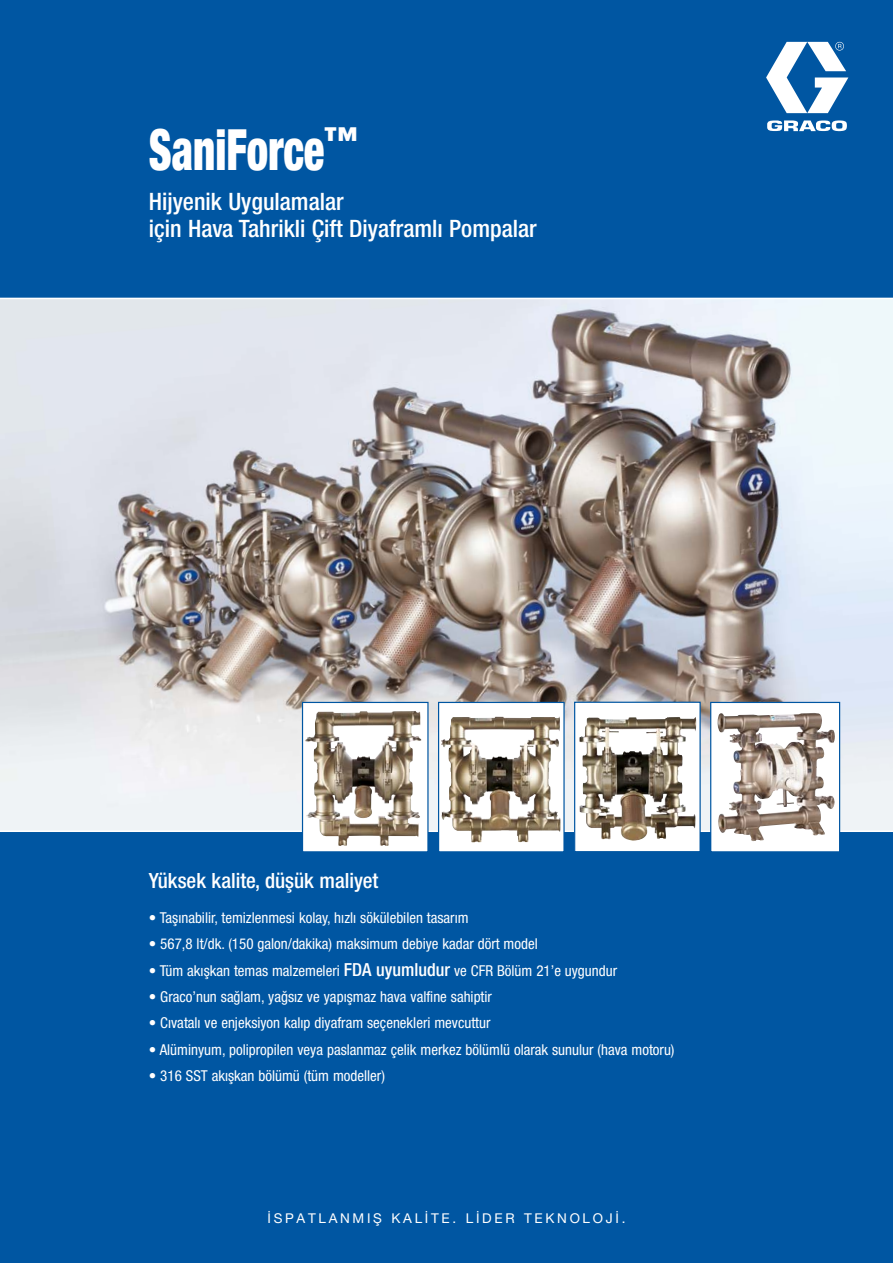
<style>
.page{position:relative;width:893px;height:1263px;background:#0056a2}
.page>*{position:absolute;margin:0;border:0;box-sizing:border-box;transform-origin:0 0}
.t1{font:900 condensed 57px "Helvetica Neue LTCE";color:#fff;scale:.75 1}
.t2{font:500 condensed 24px/27px "Helvetica Neue LTCE";color:#fff}
.t3{font:500 condensed 21px "Helvetica Neue LTCE";color:#fff}
.t4{font:condensed 15px "Helvetica Neue LTCE";color:#fff}
.t5{font:13.5px "Helvetica Neue CELT";letter-spacing:.2em;color:#fff}
.s1{font-weight:500;font-size:18px}
</style>
<div class="page">
<img style="left:0;top:299px;width:893px;height:531px">
<svg style="left:766px;top:42px;width:82px;height:89px"></svg>
<hr style="left:0;top:298px;width:893px;height:1px;background:#fff">
<hr style="left:0;top:830px;width:893px;height:2px;background:#fff">
<svg style="left:440px;top:704px;width:123px;height:146px;background:#dedad4"></svg>
<img style="left:442px;top:749px;width:112px;height:82px">
<div style="left:438px;top:702px;width:127px;height:150px;border:1px solid #0056a2"></div>
<div style="left:575px;top:702px;width:125px;height:150px;background:#fff"></div>
<img style="left:579px;top:717px;width:117px;height:124px">
<div style="left:574px;top:702px;width:127px;height:150px;border:1px solid #0056a2"></div>
<svg style="left:304px;top:704px;width:123px;height:146px;background:#c9c0b6"></svg>
<img style="left:305px;top:741px;width:89px;height:82px">
<div style="left:302px;top:702px;width:127px;height:150px;border:1px solid #0056a2"></div>
<svg style="left:712px;top:704px;width:126px;height:146px;background:#e1dbd7"></svg>
<img style="left:717px;top:712px;width:118px;height:102px">
<div style="left:710px;top:702px;width:130px;height:150px;border:1px solid #0056a2"></div>
<h1 class="t1" style="left:149px;top:129px;width:280px">SaniForce<sup>™</sup></h1>
<h2 class="t2" style="left:149px;top:191px;width:389px">Hijyenik Uygulamalar<br>için Hava Tahrikli Çift Diyaframlı Pompalar</h2>
<h3 class="t3" style="left:149px;top:873px;width:231px">Yüksek kalite, düşük maliyet</h3>
<p class="t4" style="left:149px;top:912px;width:321px">• Taşınabilir, temizlenmesi kolay, hızlı sökülebilen tasarım</p>
<p class="t4" style="left:149px;top:938px;width:390px">• 567,8 lt/dk. (150 galon/dakika) maksimum debiye kadar dört model</p>
<p class="t4" style="left:149px;top:965px;width:470px">• Tüm akışkan temas malzemeleri <span class="s1">FDA uyumludur</span> ve CFR Bölüm 21’e uygundur</p>
<p class="t4" style="left:149px;top:991px;width:345px">• Graco’nun sağlam, yağsız ve yapışmaz hava valfine sahiptir</p>
<p class="t4" style="left:149px;top:1018px;width:343px">• Cıvatalı ve enjeksiyon kalıp diyafram seçenekleri mevcuttur</p>
<p class="t4" style="left:149px;top:1044px;width:527px">• Alüminyum, polipropilen veya paslanmaz çelik merkez bölümlü olarak sunulur (hava motoru)</p>
<p class="t4" style="left:149px;top:1070px;width:238px">• 316 SST akışkan bölümü (tüm modeller)</p>
<p class="t5" style="left:267px;top:1213px;width:359px">İSPATLANMIŞ KALİTE. LİDER TEKNOLOJİ.</p>
</div>
